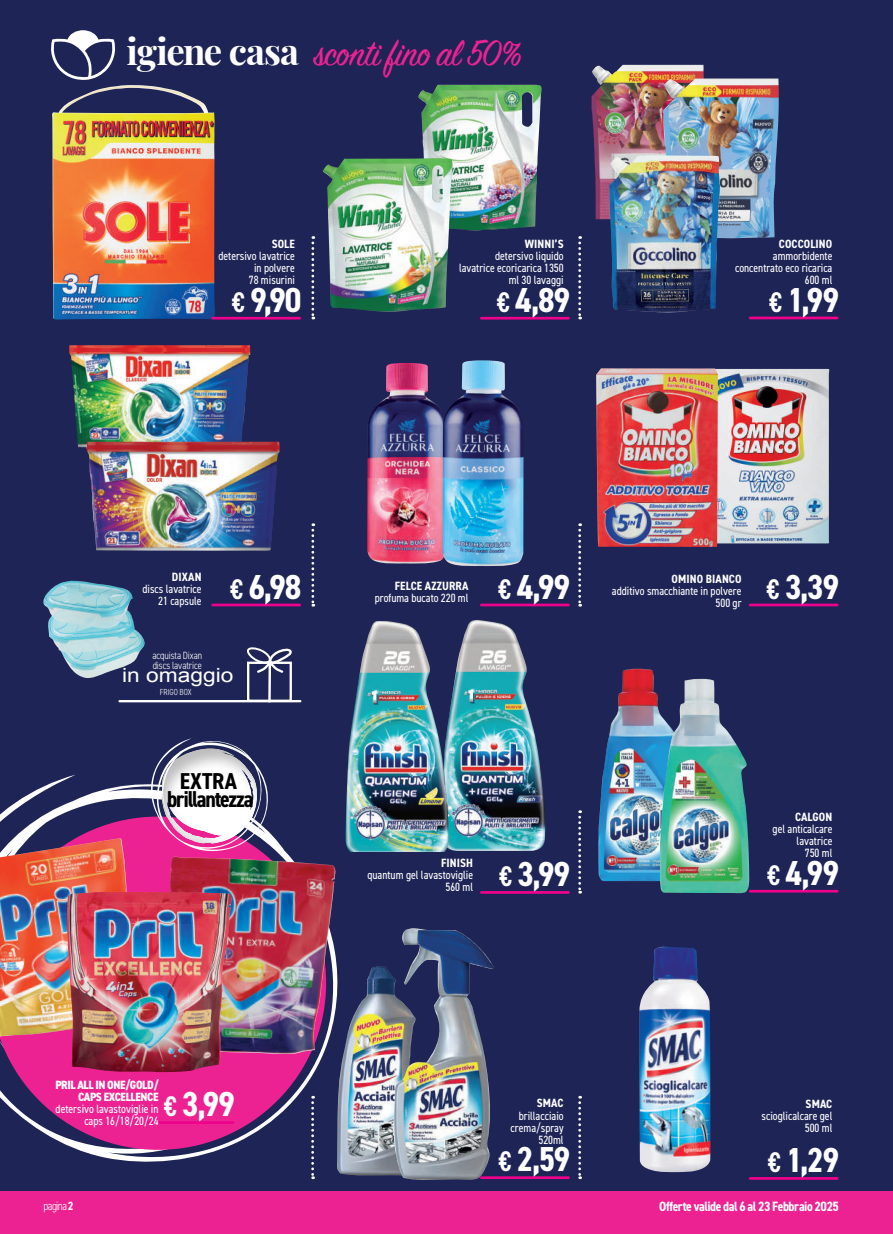
<style>
.page{position:relative;width:893px;height:1234px;background:#fff}
.page>*{position:absolute;margin:0;border:0;box-sizing:border-box;transform-origin:0 0}
.t1{font:40.5px "Sign Painter House Script";letter-spacing:-.01em;color:#ed2292;scale:.95 1}
.t2{font:700 condensed 34.65px "DIN2014";letter-spacing:-.025em;color:#fff}
.t3{font:700 condensed 22.95px/18.5px "DIN2014";letter-spacing:-.05em;color:#000;text-align:center}
.t4{font:19.5px "Arial";color:#fff;scale:1.16 1}
.t5{font:700 condensed 13.5px "DIN2014";letter-spacing:-.03em;color:#fff}
.t6{font:condensed 12px/12px "DIN2014";color:#fff;text-align:right}
.t7{font:700 condensed 12px "DIN2014";letter-spacing:.01em;color:#fff}
.t8{font:800 condensed 12px/12px "DIN2014";letter-spacing:-.03em;color:#fff;text-align:right}
.t9{font:300 condensed 12px "DIN2014";letter-spacing:-.055em;color:#fff}
.t10{font:300 condensed 10.5px/10.5px "DIN2014";letter-spacing:-.005em;color:#fff}
.t11{font:300 condensed 8.7px "DIN2014";color:#fff}
.s1{font-family:"Playfair Display";font-weight:700;font-size:36.6px;color:#fff}
.s2{font-weight:600;font-size:28.5px}
.s3{font-weight:700}
</style>
<div class="page">
<div style="left:0;top:0;width:893px;height:1211px;background:#1e2455"></div>
<div style="left:0;top:1191px;width:893px;height:42px;background:#ed2292"></div>
<svg style="left:311px;top:1167px;width:3px;height:11px"></svg>
<svg style="left:311px;top:236px;width:3px;height:83px"></svg>
<svg style="left:311px;top:523px;width:3px;height:83px"></svg>
<svg style="left:578px;top:236px;width:3px;height:83px"></svg>
<svg style="left:578px;top:523px;width:3px;height:83px"></svg>
<svg style="left:578px;top:810px;width:3px;height:83px"></svg>
<svg style="left:578px;top:1095px;width:3px;height:83px"></svg>
<svg style="left:0;top:775px;width:337px;height:390px"></svg>
<svg style="left:0;top:816px;width:326px;height:333px;fill:#ed2292"></svg>
<svg style="left:150px;top:738px;width:119px;height:114px"></svg>
<img style="left:418px;top:85px;width:124px;height:146px">
<img style="left:52px;top:85px;width:163px;height:234px">
<img style="left:323px;top:158px;width:129px;height:153px">
<img style="left:591px;top:65px;width:113px;height:154px">
<img style="left:663px;top:78px;width:116px;height:160px">
<img style="left:609px;top:155px;width:111px;height:158px">
<img style="left:69px;top:345px;width:181px;height:103px">
<img style="left:86px;top:441px;width:194px;height:110px">
<img style="left:43px;top:580px;width:102px;height:98px">
<img style="left:718px;top:369px;width:111px;height:174px">
<img style="left:367px;top:363px;width:75px;height:201px">
<img style="left:596px;top:368px;width:122px;height:179px">
<img style="left:442px;top:360px;width:82px;height:207px">
<img style="left:449px;top:620px;width:97px;height:230px">
<img style="left:345px;top:621px;width:104px;height:230px">
<img style="left:0;top:838px;width:140px;height:198px">
<img style="left:170px;top:856px;width:166px;height:197px">
<img style="left:67px;top:891px;width:165px;height:180px">
<img style="left:598px;top:668px;width:62px;height:212px">
<img style="left:336px;top:966px;width:57px;height:210px">
<img style="left:639px;top:946px;width:71px;height:225px">
<img style="left:660px;top:678px;width:89px;height:215px">
<img style="left:393px;top:928px;width:101px;height:252px">
<hr style="left:213px;top:317px;width:87px;height:2px;background:#ed028c">
<hr style="left:481px;top:317px;width:87px;height:2px;background:#ed028c">
<hr style="left:750px;top:316px;width:87px;height:3px;background:#ed028c">
<hr style="left:213px;top:603px;width:87px;height:3px;background:#ed028c">
<hr style="left:481px;top:603px;width:87px;height:3px;background:#ed028c">
<hr style="left:750px;top:603px;width:87px;height:3px;background:#ed028c">
<hr style="left:481px;top:890px;width:87px;height:3px;background:#ed028c">
<hr style="left:146px;top:1120px;width:87px;height:3px;background:#ed028c">
<hr style="left:750px;top:889px;width:87px;height:3px;background:#ed028c">
<hr style="left:481px;top:1175px;width:87px;height:3px;background:#ed028c">
<hr style="left:750px;top:1176px;width:87px;height:3px;background:#ed028c">
<svg style="left:51px;top:30px;width:64px;height:50px"></svg>
<hr style="left:268px;top:663px;width:3px;height:39px;background:#fff">
<hr style="left:120px;top:699px;width:180px;height:3px;background:#fff">
<div style="left:247px;top:661px;width:45px;height:40px;border:2px solid #fff"></div>
<svg style="left:247px;top:647px;width:45px;height:27px"></svg>
<h1 class="t1" style="left:127px;top:28px;width:417px"><span class="s1">igiene casa</span> sconti fino al 50%</h1>
<p class="t7" style="left:272px;top:236px;width:25px">SOLE</p>
<p class="t6" style="left:218px;top:249px;width:78px">detersivo lavatrice in polvere<br>78 misurini</p>
<h2 class="t2" style="left:232px;top:277px;width:71px"><span class="s2">€</span> 9,90</h2>
<p class="t7" style="left:525px;top:236px;width:40px">WINNI’S</p>
<p class="t6" style="left:459px;top:249px;width:106px">detersivo liquido lavatrice ecoricarica 1350 ml 30 lavaggi</p>
<h2 class="t2" style="left:497px;top:277px;width:75px"><span class="s2">€</span> 4,89</h2>
<p class="t7" style="left:779px;top:235px;width:55px">COCCOLINO</p>
<p class="t6" style="left:735px;top:249px;width:99px">ammorbidente concentrato eco ricarica<br>600 ml</p>
<h2 class="t2" style="left:769px;top:276px;width:71px"><span class="s2">€</span> 1,99</h2>
<p class="t7" style="left:172px;top:569px;width:31px">DIXAN</p>
<p class="t6" style="left:142px;top:582px;width:61px">discs lavatrice<br>21 capsule</p>
<h2 class="t2" style="left:498px;top:563px;width:73px"><span class="s2">€</span> 4,99</h2>
<h2 class="t2" style="left:230px;top:563px;width:73px"><span class="s2">€</span> 6,98</h2>
<p class="t7" style="left:395px;top:577px;width:75px">FELCE AZZURRA</p>
<p class="t6" style="left:375px;top:591px;width:95px">profuma bucato 220 ml</p>
<p class="t10" style="left:153px;top:649px;width:51px">acquista Dixan discs lavatrice</p>
<p class="t11" style="left:160px;top:686px;width:33px">FRIGO BOX</p>
<h3 class="t4" style="left:122px;top:662px;width:97px">in omaggio</h3>
<h3 class="t3" style="left:167px;top:771px;width:88px">EXTRA brillantezza</h3>
<p class="t7" style="left:441px;top:854px;width:34px">FINISH</p>
<p class="t6" style="left:367px;top:868px;width:107px">quantum gel lavastoviglie<br>560 ml</p>
<h2 class="t2" style="left:499px;top:850px;width:73px"><span class="s2">€</span> 3,99</h2>
<p class="t7" style="left:671px;top:570px;width:72px">OMINO BIANCO</p>
<p class="t6" style="left:612px;top:584px;width:131px">additivo smacchiante in polvere<br>500 gr</p>
<h2 class="t2" style="left:767px;top:563px;width:74px"><span class="s2">€</span> 3,39</h2>
<p class="t7" style="left:795px;top:808px;width:39px">CALGON</p>
<p class="t6" style="left:773px;top:822px;width:61px">gel anticalcare lavatrice<br>750 ml</p>
<h2 class="t2" style="left:767px;top:849px;width:73px"><span class="s2">€</span> 4,99</h2>
<p class="t8" style="left:55px;top:1078px;width:105px">PRIL ALL IN ONE/GOLD/<br>CAPS EXCELLENCE</p>
<p class="t6" style="left:56px;top:1102px;width:104px">detersivo lavastoviglie in caps 16/18/20/24</p>
<h2 class="t2" style="left:164px;top:1080px;width:73px"><span class="s2">€</span> 3,99</h2>
<p class="t7" style="left:537px;top:1095px;width:28px">SMAC</p>
<p class="t6" style="left:511px;top:1108px;width:55px">brillacciaio crema/spray<br>520ml</p>
<h2 class="t2" style="left:498px;top:1135px;width:73px"><span class="s2">€</span> 2,59</h2>
<p class="t7" style="left:806px;top:1095px;width:28px">SMAC</p>
<p class="t6" style="left:762px;top:1109px;width:72px">scioglicalcare gel<br>500 ml</p>
<h2 class="t2" style="left:768px;top:1136px;width:73px"><span class="s2">€</span> 1,29</h2>
<p class="t9" style="left:43px;top:1198px;width:32px">pagina <span class="s3">2</span></p>
<p class="t5" style="left:626px;top:1196px;width:183px">Offerte valide dal 30 M ggio al 16 Giugn</p>
<p class="t5" style="left:832px;top:1196px;width:8px">4</p>
<p class="t5" style="left:659px;top:1196px;width:181px">Offerte valide dal 6 al 23 Febbraio 2025</p>
</div>
